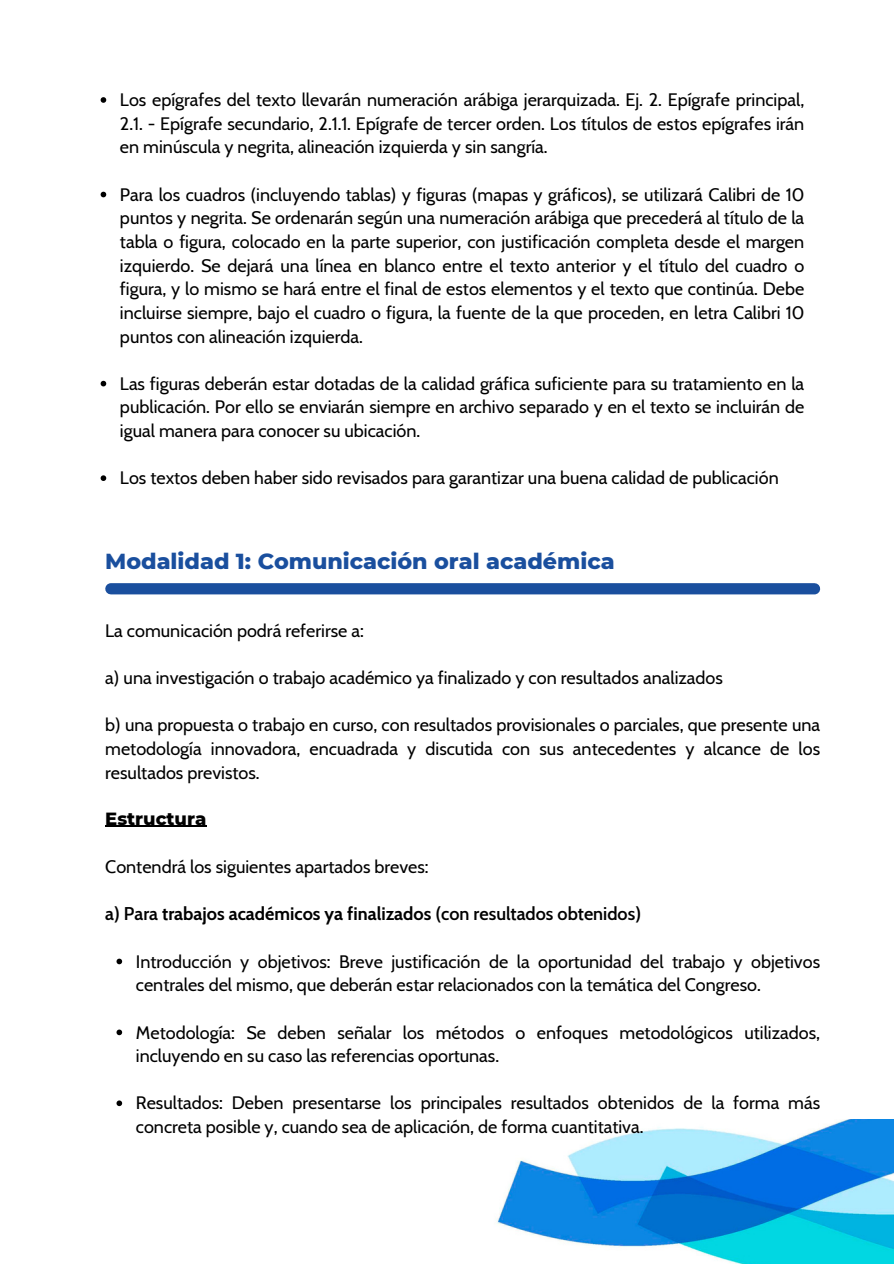
<style>
.page{position:relative;width:894px;height:1264px;background:#fff}
.page>*{position:absolute;margin:0;border:0;box-sizing:border-box;transform-origin:0 0}
.t1{font:800 22.2px "Montserrat";color:#1a4f9e}
.t2{font:18px/23.7px "Cabin";color:#000;text-align:justify}
.t3{font:700 18px "Cabin";color:#000}
.t4{font:800 18px "Montserrat";color:#000}
.s1{font-weight:600}
</style>
<div class="page">
<img style="left:497px;top:1119px;width:396px;height:144px">
<svg style="left:101px;top:97px;width:5px;height:6px"></svg>
<svg style="left:101px;top:192px;width:5px;height:5px"></svg>
<svg style="left:101px;top:381px;width:5px;height:5px"></svg>
<svg style="left:101px;top:475px;width:5px;height:6px"></svg>
<hr style="left:105px;top:825px;width:101px;height:2px;background:#000">
<svg style="left:116px;top:958px;width:6px;height:6px"></svg>
<svg style="left:116px;top:1029px;width:6px;height:6px"></svg>
<svg style="left:116px;top:1100px;width:6px;height:6px"></svg>
<div style="left:111px;top:583px;width:703px;height:11px;background:#1a4f9e"></div>
<p class="t2" style="left:120px;top:88px;width:685px">Los epígrafes del texto llevarán numeración arábiga jerarquizada. Ej. 2. Epígrafe principal, 2.1. - Epígrafe secundario, 2.1.1. Epígrafe de tercer orden. Los títulos de estos epígrafes irán en minúscula y negrita, alineación izquierda y sin sangría.</p>
<p class="t2" style="left:120px;top:182px;width:685px">Para los cuadros (incluyendo tablas) y figuras (mapas y gráficos), se utilizará Calibri de 10 puntos y negrita. Se ordenarán según una numeración arábiga que precederá al título de la tabla o figura, colocado en la parte superior, con justificación completa desde el margen izquierdo. Se dejará una línea en blanco entre el texto anterior y el título del cuadro o figura, y lo mismo se hará entre el final de estos elementos y el texto que continúa. Debe incluirse siempre, bajo el cuadro o figura, la fuente de la que proceden, en letra Calibri 10 puntos con alineación izquierda.</p>
<p class="t2" style="left:120px;top:371px;width:685px">Las figuras deberán estar dotadas de la calidad gráfica suficiente para su tratamiento en la publicación. Por ello se enviarán siempre en archivo separado y en el texto se incluirán de igual manera para conocer su ubicación.</p>
<h1 class="t2" style="left:120px;top:466px;width:660px">Los textos deben haber sido revisados para garantizar una buena calidad de publicación</h1>
<p class="t1" style="left:105px;top:547px;width:511px">Modalidad 1: Comunicación oral académica</p>
<p class="t2" style="left:105px;top:618px;width:260px">La comunicación podrá referirse a:</p>
<p class="t2" style="left:105px;top:665px;width:619px">a) una investigación o trabajo académico ya finalizado y con resultados analizados</p>
<p class="t2" style="left:105px;top:713px;width:716px">b) una propuesta o trabajo en curso, con resultados provisionales o parciales, que presente una metodología innovadora, encuadrada y discutida con sus antecedentes y alcance de los resultados previstos.</p>
<h2 class="t4" style="left:105px;top:807px;width:103px">Estructura</h2>
<p class="t2" style="left:105px;top:854px;width:325px">Contendrá los siguientes apartados breves:</p>
<h2 class="t3" style="left:105px;top:903px;width:537px"><span class="s1">a) Para</span> trabajos académicos ya finalizados <span class="s1">(con resultados obtenidos)</span></h2>
<p class="t2" style="left:136px;top:949px;width:685px">Introducción y objetivos: Breve justificación de la oportunidad del trabajo y objetivos centrales del mismo, que deberán estar relacionados con la temática del Congreso.</p>
<p class="t2" style="left:136px;top:1020px;width:685px">Metodología: Se deben señalar los métodos o enfoques metodológicos utilizados, incluyendo en su caso las referencias oportunas.</p>
<p class="t2" style="left:136px;top:1091px;width:685px">Resultados: Deben presentarse los principales resultados obtenidos de la forma más concreta posible y, cuando sea de aplicación, de forma cuantitativa.</p>
</div>
